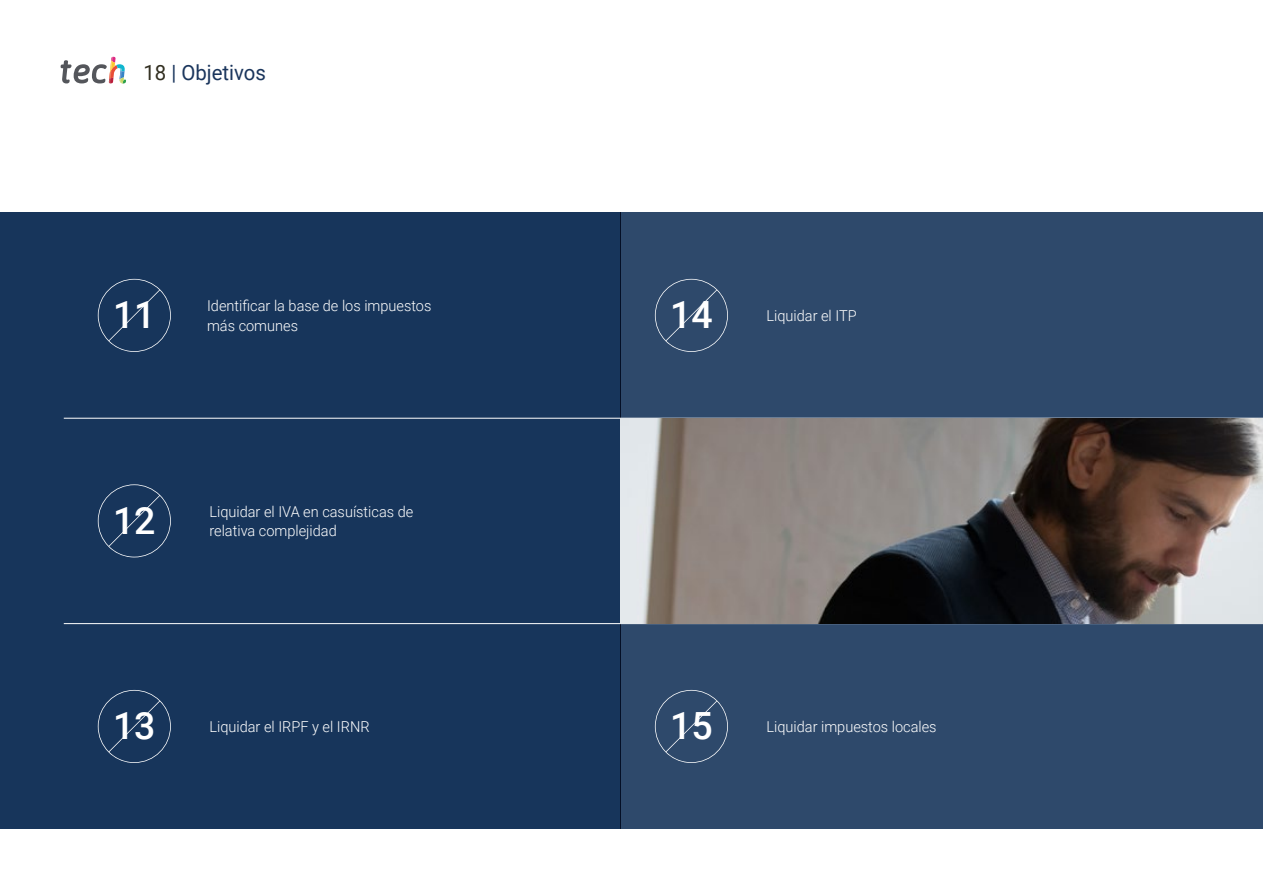
<style>
.page{position:relative;width:1263px;height:893px;background:#fff}
.page>*{position:absolute;margin:0;border:0;box-sizing:border-box;transform-origin:0 0}
.t1{font:500 37.5px "Roboto";color:#fff}
.t2{font:21px "Roboto";color:#1a355c}
.t3{font:300 15px "Roboto";color:#fff}
.s1{color:#312e20}
</style>
<div class="page">
<div style="left:0;top:213px;width:621px;height:616px;background:#17355b"></div>
<div style="left:621px;top:213px;width:642px;height:616px;background:#2e496b"></div>
<svg style="left:61px;top:57px;width:65px;height:27px"></svg>
<svg style="left:98px;top:279px;width:73px;height:73px"></svg>
<svg style="left:98px;top:690px;width:73px;height:73px"></svg>
<svg style="left:98px;top:484px;width:73px;height:73px"></svg>
<svg style="left:655px;top:279px;width:73px;height:73px"></svg>
<svg style="left:655px;top:690px;width:73px;height:73px"></svg>
<hr style="left:64px;top:418px;width:1199px;height:1px;background:#fff">
<hr style="left:64px;top:623px;width:1199px;height:1px;background:#fff">
<img style="left:621px;top:418px;width:642px;height:205px">
<h2 class="t2" style="left:144px;top:57px;width:124px"><span class="s1">18</span> | Objetivos</h2>
<h1 class="t1" style="left:113px;top:288px;width:44px">11</h1>
<p class="t3" style="left:207px;top:295px;width:226px">Identificar la base de los impuestos</p>
<p class="t3" style="left:207px;top:315px;width:92px">más comunes</p>
<h1 class="t1" style="left:113px;top:494px;width:44px">12</h1>
<p class="t3" style="left:209px;top:501px;width:205px">Liquidar el IVA en casuísticas de</p>
<p class="t3" style="left:209px;top:520px;width:129px">relativa complejidad</p>
<h1 class="t1" style="left:113px;top:699px;width:44px">13</h1>
<p class="t3" style="left:209px;top:716px;width:162px">Liquidar el IRPF y el IRNR</p>
<h1 class="t1" style="left:670px;top:288px;width:44px">14</h1>
<p class="t3" style="left:766px;top:305px;width:92px">Liquidar el ITP</p>
<h1 class="t1" style="left:670px;top:699px;width:44px">15</h1>
<p class="t3" style="left:766px;top:716px;width:172px">Liquidar impuestos locales</p>
</div>
